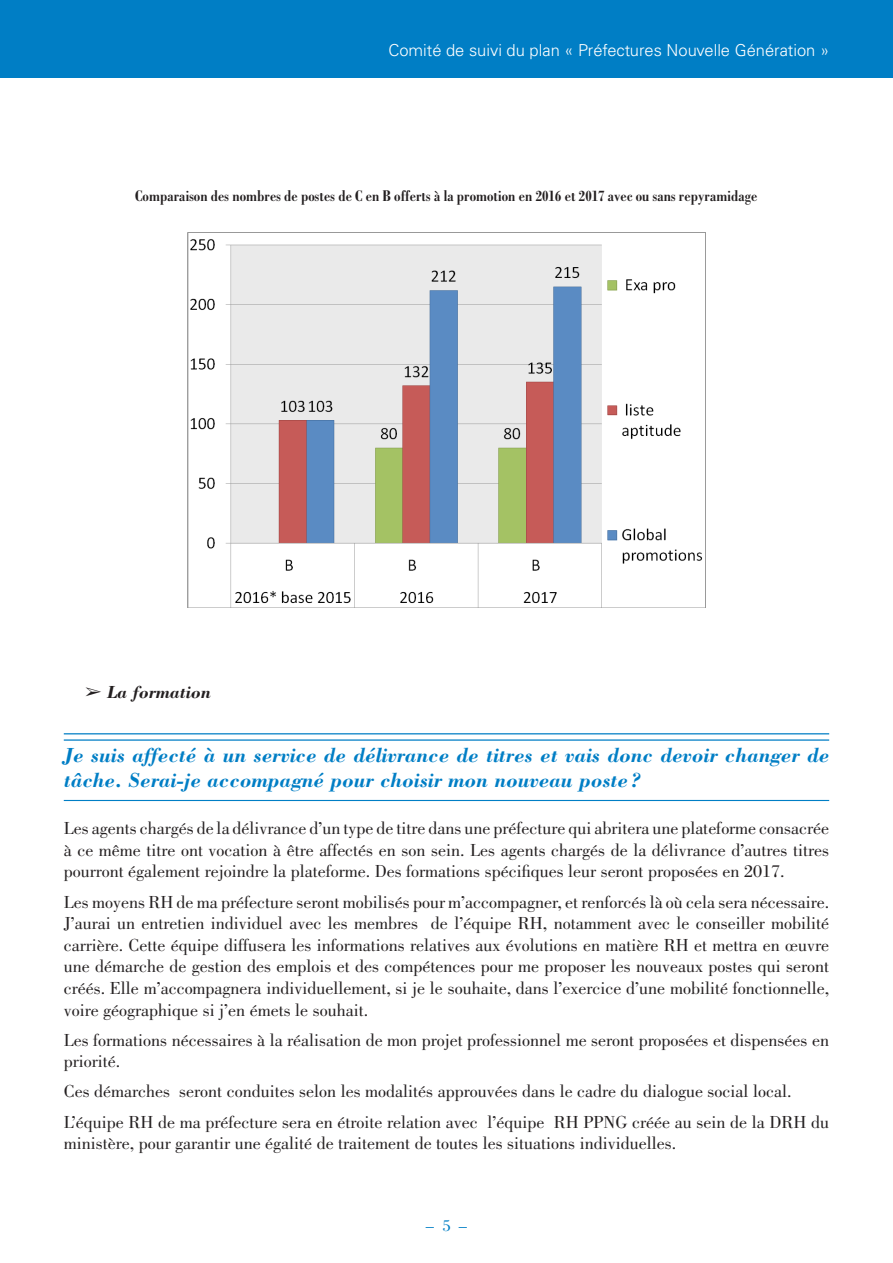
<style>
.page{position:relative;width:893px;height:1263px;background:#fff}
.page>*{position:absolute;margin:0;border:0;box-sizing:border-box;transform-origin:0 0}
.question{font:italic 700 21px/25.2px "Bodoni";color:#007ec5}
.texte{font:18px/21.6px "Bodoni";color:#231f20;text-align:justify}
.rubrique{font:italic 700 18px "Bodoni";color:#231f20}
.texte-2{font:700 condensed 16.5px "Bodoni";color:#231f20}
.t1{font:300 16.5px "Univers";color:#fff}
.t2{font:16.5px "Bodoni";color:#007ec5}
</style>
<div class="page">
<div style="left:0;top:0;width:893px;height:77px;background:#007ec5"></div>
<hr style="left:64px;top:733px;width:765px;height:1px;background:#007ec5">
<hr style="left:64px;top:739px;width:765px;height:2px;background:#007ec5">
<hr style="left:64px;top:800px;width:765px;height:1px;background:#007ec5">
<img style="left:187px;top:233px;width:519px;height:375px">
<p class="t1" style="left:388px;top:40px;width:442px">Comité de suivi du plan « Préfectures Nouvelle Génération »</p>
<p class="texte-2" style="left:135px;top:187px;width:624px">Comparaison des nombres de postes de C en B offerts à la promotion en 2016 et 2017 avec ou sans repyramidage</p>
<p class="rubrique" style="left:85px;top:681px;width:127px">➢ La formation</p>
<p class="question" style="left:64px;top:742px;width:767px">Je suis affecté à un service de délivrance de titres et vais donc devoir changer de tâche. Serai-je accompagné pour choisir mon nouveau poste ?</p>
<p class="texte" style="left:64px;top:817px;width:767px">Les agents chargés de la délivrance d’un type de titre dans une préfecture qui abritera une plateforme consacrée à ce même titre ont vocation à être affectés en son sein. Les agents chargés de la délivrance d’autres titres pourront également rejoindre la plateforme. Des formations spécifiques leur seront proposées en 2017.</p>
<p class="texte" style="left:64px;top:891px;width:767px">Les moyens RH de ma préfecture seront mobilisés pour m’accompagner, et renforcés là où cela sera nécessaire.<br>J’aurai un entretien individuel avec les membres de l’équipe RH, notamment avec le conseiller mobilité carrière. Cette équipe diffusera les informations relatives aux évolutions en matière RH et mettra en œuvre une démarche de gestion des emplois et des compétences pour me proposer les nouveaux postes qui seront créés. Elle m’accompagnera individuellement, si je le souhaite, dans l’exercice d’une mobilité fonctionnelle, voire géographique si j’en émets le souhait.</p>
<p class="texte" style="left:64px;top:1029px;width:767px">Les formations nécessaires à la réalisation de mon projet professionnel me seront proposées et dispensées en priorité.</p>
<p class="texte" style="left:64px;top:1081px;width:729px">Ces démarches seront conduites selon les modalités approuvées dans le cadre du dialogue social local.</p>
<p class="texte" style="left:64px;top:1111px;width:767px">L’équipe RH de ma préfecture sera en étroite relation avec l’équipe RH PPNG créée au sein de la DRH du ministère, pour garantir une égalité de traitement de toutes les situations individuelles.</p>
<p class="t2" style="left:426px;top:1216px;width:43px">–5–</p>
</div>
